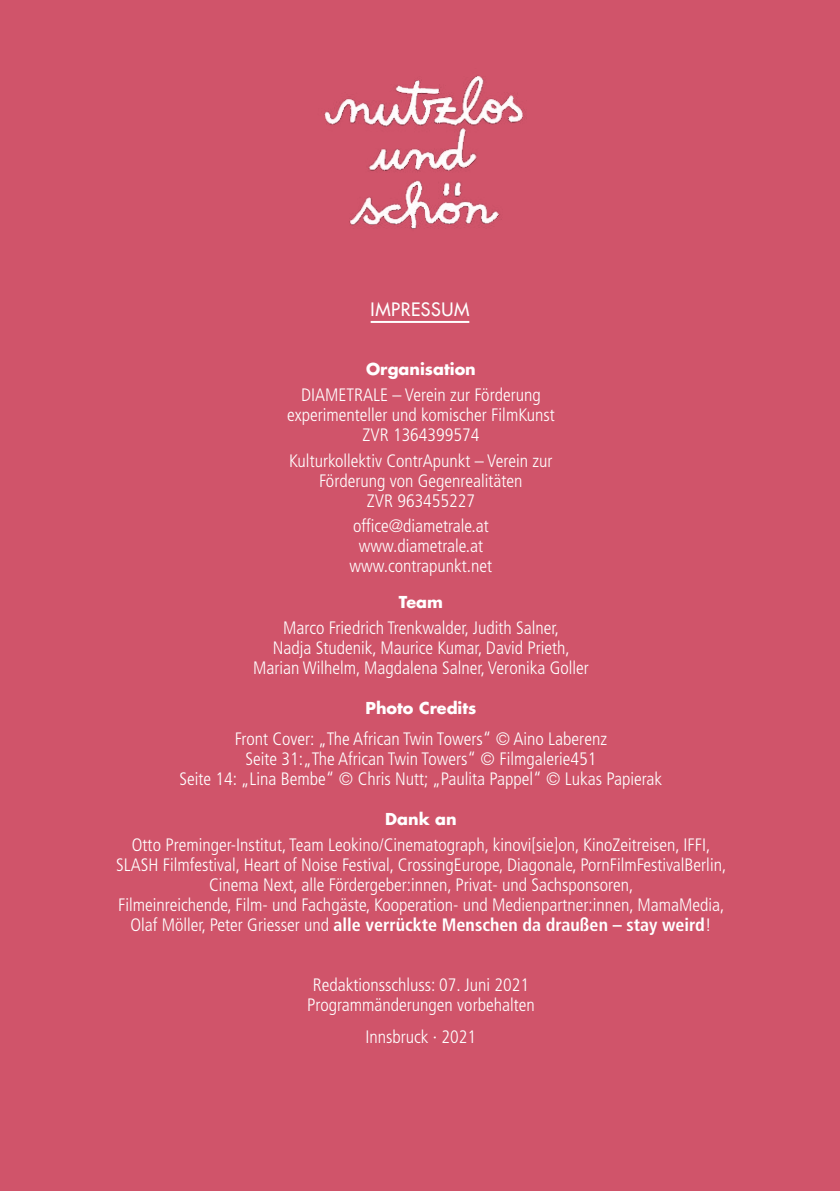
<style>
.page{position:relative;width:840px;height:1191px;background:#fff}
.page>*{position:absolute;margin:0;border:0;box-sizing:border-box;transform-origin:0 0}
.t1{font:300 condensed 18px/20px "Frutiger LT Std";color:#fff;text-align:center}
.t2{font:18px "Futura LT";letter-spacing:.03em;color:#fff}
.t3{font:700 16px "Futura LT";color:#fff}
.s1{font-weight:700}
</style>
<div class="page">
<div style="left:0;top:0;width:839px;height:1191px;background:#d0546a"></div>
<img style="left:324px;top:75px;width:199px;height:154px">
<hr style="left:370px;top:321px;width:99px;height:2px;background:#fff">
<p class="t2" style="left:370px;top:297px;width:100px">IMPRESSUM</p>
<p class="t3" style="left:366px;top:362px;width:111px">Organisation</p>
<p class="t1" style="left:287px;top:385px;width:269px">DIAMETRALE – Verein zur Förderung experimenteller und komischer FilmKunst<br>ZVR 1364399574</p>
<p class="t1" style="left:289px;top:451px;width:264px">Kulturkollektiv ContrApunkt – Verein zur<br>Förderung von Gegenrealitäten<br>ZVR 963455227</p>
<p class="t1" style="left:349px;top:516px;width:144px">office@diametrale.at www.diametrale.at www.contrapunkt.net</p>
<p class="t3" style="left:399px;top:595px;width:45px">Team</p>
<p class="t1" style="left:253px;top:618px;width:337px">Marco Friedrich Trenkwalder, Judith Salner,<br>Nadja Studenik, Maurice Kumar, David Prieth,<br>Marian Wilhelm, Magdalena Salner, Veronika Goller</p>
<p class="t3" style="left:365px;top:700px;width:112px">Photo Credits</p>
<p class="t1" style="left:179px;top:729px;width:484px">Front Cover: „The African Twin Towers“ © Aino Laberenz<br>Seite 31:„The African Twin Towers“ © Filmgalerie451<br>Seite 14: „Lina Bembe“ © Chris Nutt; „Paulita Pappel“ © Lukas Papierak</p>
<p class="t3" style="left:385px;top:812px;width:73px">Dank an</p>
<p class="t1" style="left:116px;top:835px;width:611px">Otto Preminger-Institut, Team Leokino/Cinematograph, kinovi[sie]on, KinoZeitreisen, IFFI, SLASH Filmfestival, Heart of Noise Festival, CrossingEurope, Diagonale, PornFilmFestivalBerlin, Cinema Next, alle Fördergeber:innen, Privat- und Sachsponsoren,<br>Filmeinreichende, Film- und Fachgäste, Kooperation- und Medienpartner:innen, MamaMedia, Olaf Möller, Peter Griesser und <span class="s1">alle verrückte Menschen da draußen – stay weird</span>!</p>
<p class="t1" style="left:307px;top:975px;width:229px">Redaktionsschluss: 07. Juni 2021<br>Programmänderungen vorbehalten</p>
<p class="t1" style="left:365px;top:1026px;width:112px">Innsbruck · 2021</p>
</div>
